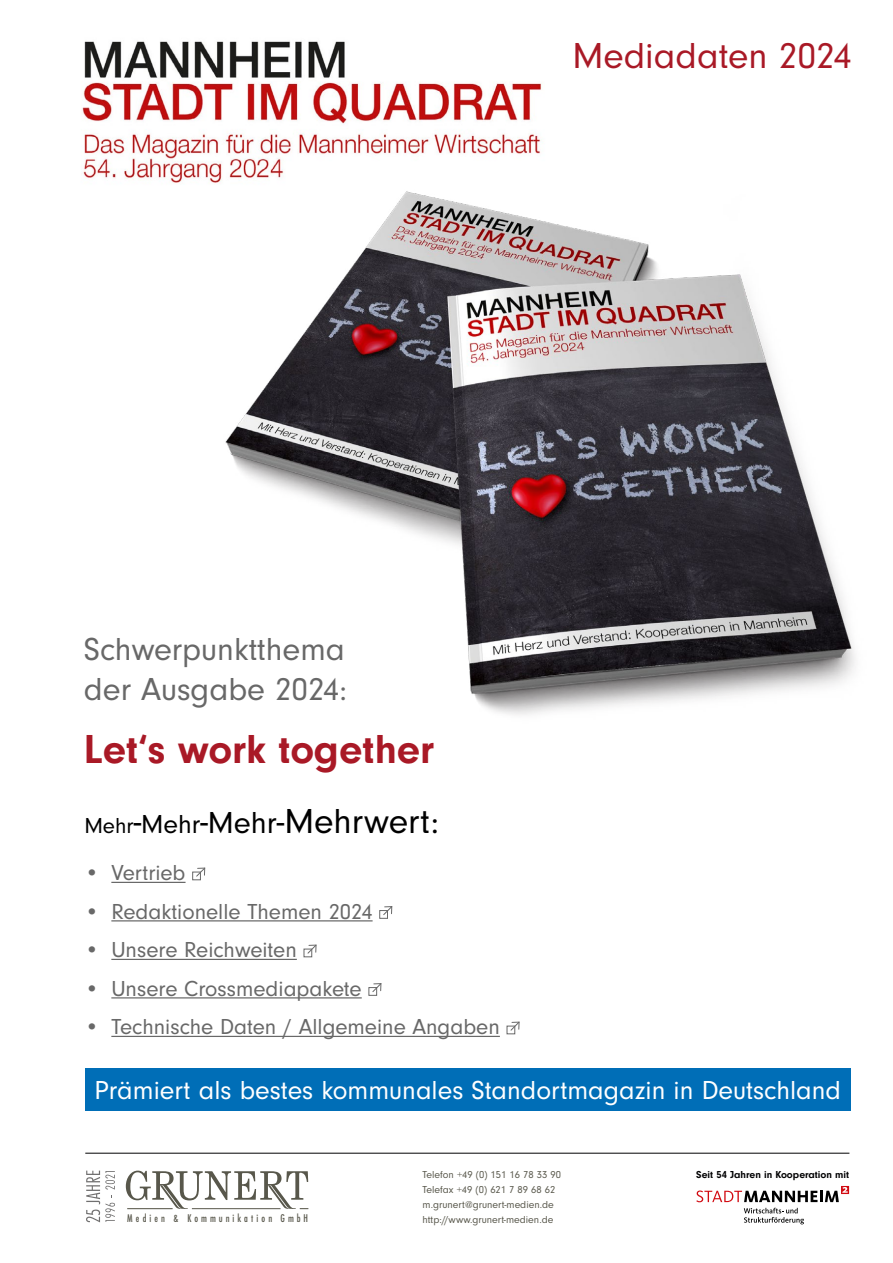
<style>
.page{position:relative;width:893px;height:1263px;background:#fff}
.page>*{position:absolute;margin:0;border:0;box-sizing:border-box;transform-origin:0 0}
.Absatzformat_1{font:700 42px "Neuzeit Grotesk T";color:#a91926}
.t1{font:37.5px "Neuzeit Grotesk T";color:#a91926}
.t2{font:36px "Neuzeit Grotesk T";color:#000}
.t3{font:33px "Neuzeit Grotesk T";color:#686868}
.t4{font:27px "Neuzeit Grotesk T";color:#fff}
.t5{font:22.5px "Neuzeit Grotesk T";color:#686868}
.t6{font:10.5px/15px "Neuzeit Grotesk T";color:#59584c}
.t7{font:700 10.5px "Neuzeit Grotesk T";color:#020203}
.t8{font:500 condensed 10.35px "Futura";letter-spacing:.31em;color:#58574b;scale:.94 1}
.s1{font-size:22.5px}
.s2{font-size:27px}
.s3{font-size:31.5px}
</style>
<div class="page">
<hr style="left:85px;top:1153px;width:764px;height:1px;background:#020203">
<svg style="left:744px;top:1208px;width:60px;height:16px"></svg>
<svg style="left:696px;top:1186px;width:153px;height:16px"></svg>
<svg style="left:126px;top:1170px;width:182px;height:39px"></svg>
<hr style="left:192px;top:1208px;width:89px;height:1px;background:#58574b">
<svg style="left:86px;top:1170px;width:29px;height:52px"></svg>
<img style="left:82px;top:41px;width:460px;height:142px">
<img style="left:217px;top:171px;width:638px;height:544px">
<div style="left:85px;top:1068px;width:765px;height:42px;background:#006eb7"></div>
<hr style="left:111px;top:882px;width:75px;height:1px;background:#686868">
<hr style="left:111px;top:920px;width:262px;height:1px;background:#686868">
<hr style="left:111px;top:959px;width:186px;height:1px;background:#686868">
<hr style="left:111px;top:997px;width:251px;height:1px;background:#686868">
<hr style="left:111px;top:1036px;width:389px;height:1px;background:#686868">
<div style="left:192px;top:872px;width:9px;height:8px;border:1px solid #686868"></div>
<svg style="left:196px;top:867px;width:10px;height:10px"></svg>
<div style="left:379px;top:910px;width:9px;height:9px;border:1px solid #686868"></div>
<svg style="left:383px;top:906px;width:10px;height:10px"></svg>
<div style="left:304px;top:949px;width:8px;height:8px;border:1px solid #686868"></div>
<svg style="left:307px;top:944px;width:10px;height:10px"></svg>
<div style="left:368px;top:987px;width:9px;height:9px;border:1px solid #686868"></div>
<svg style="left:372px;top:983px;width:10px;height:10px"></svg>
<div style="left:507px;top:1026px;width:8px;height:8px;border:1px solid #686868"></div>
<svg style="left:510px;top:1021px;width:10px;height:10px"></svg>
<h2 class="t1" style="left:572px;top:35px;width:281px">Mediadaten 2024</h2>
<p class="t3" style="left:84px;top:631px;width:262px">Schwerpunktthema</p>
<p class="t3" style="left:84px;top:671px;width:265px">der Ausgabe 2024:</p>
<p class="Absatzformat_1" style="left:84px;top:725px;width:352px">Let‘s work together</p>
<p class="t2" style="left:84px;top:802px;width:356px"><span class="s1">Mehr</span>-<span class="s2">Mehr</span>-<span class="s3">Mehr</span>-Mehrwert:</p>
<p class="t5" style="left:84px;top:861px;width:103px">• Vertrieb</p>
<p class="t5" style="left:84px;top:899px;width:290px">• Redaktionelle Themen 2024</p>
<p class="t5" style="left:84px;top:938px;width:214px">• Unsere Reichweiten</p>
<p class="t5" style="left:84px;top:976px;width:279px">• Unsere Crossmediapakete</p>
<p class="t5" style="left:84px;top:1015px;width:417px">• Technische Daten / Allgemeine Angaben</p>
<p class="t4" style="left:94px;top:1075px;width:748px">Prämiert als bestes kommunales Standortmagazin in Deutschland</p>
<p class="t6" style="left:423px;top:1167px;width:140px">Telefon +49 (0) 151 16 78 33 90</p>
<p class="t7" style="left:696px;top:1168px;width:154px">Seit 54 Jahren in Kooperation mit</p>
<p class="t6" style="left:423px;top:1182px;width:134px">Telefax +49 (0) 621 7 89 68 62 m.grunert@grunert-medien.de</p>
<p class="t8" style="left:127px;top:1211px;width:194px">Medien &amp; Kommunikation GmbH</p>
<p class="t6" style="left:423px;top:1212px;width:132px">http://www.grunert-medien.de</p>
</div>
